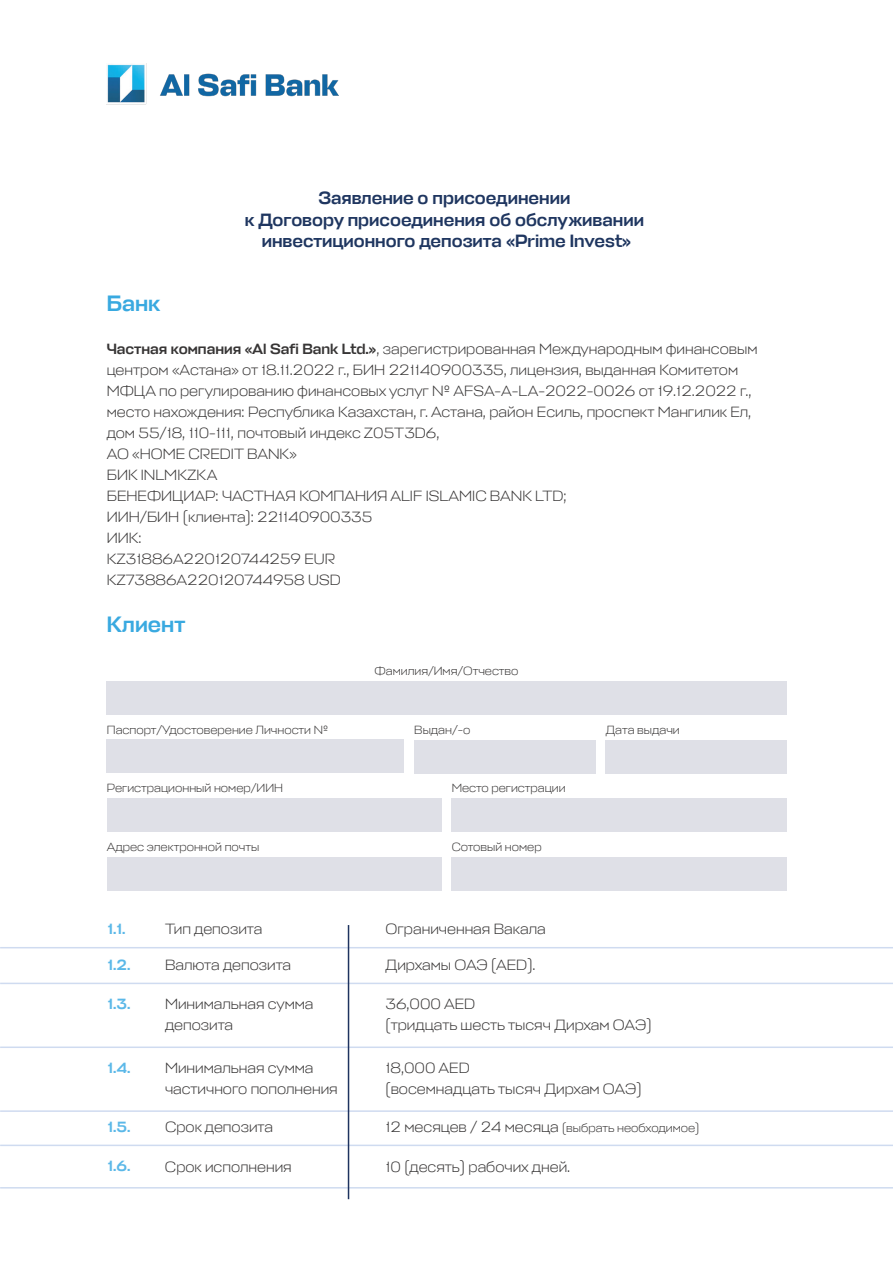
<style>
.page{position:relative;width:893px;height:1263px;background:#fff}
.page>*{position:absolute;margin:0;border:0;box-sizing:border-box;transform-origin:0 0}
.t1{font:500 22.5px "Stapel";color:#39a9e0}
.t2{font:500 18px/21.6px "Stapel";color:#1f3660;text-align:center}
.t3{font:300 15px/21px "Stapel";color:#373535}
.t4{font:500 15px "Stapel";color:#5bb8e8}
.t5{font:300 12px "Stapel";color:#373535}
.s1{font-weight:500}
.s2{font-size:15px}
</style>
<div class="page">
<hr style="left:0;top:947px;width:893px;height:1px;background:#cfdbf0">
<hr style="left:0;top:983px;width:893px;height:1px;background:#cfdbf0">
<hr style="left:0;top:1046px;width:893px;height:2px;background:#cfdbf0">
<hr style="left:0;top:1110px;width:893px;height:2px;background:#cfdbf0">
<hr style="left:0;top:1144px;width:893px;height:2px;background:#cfdbf0">
<hr style="left:0;top:1187px;width:893px;height:1px;background:#cfdbf0">
<hr style="left:348px;top:925px;width:1px;height:274px;background:#1e335f">
<div style="left:107px;top:681px;width:680px;height:34px;background:#dfe0e7"></div>
<div style="left:107px;top:740px;width:297px;height:33px;background:#dfe0e7"></div>
<div style="left:414px;top:740px;width:181px;height:33px;background:#dfe0e7"></div>
<div style="left:606px;top:740px;width:181px;height:33px;background:#dfe0e7"></div>
<div style="left:107px;top:798px;width:334px;height:34px;background:#dfe0e7"></div>
<div style="left:452px;top:798px;width:335px;height:34px;background:#dfe0e7"></div>
<div style="left:107px;top:857px;width:334px;height:33px;background:#dfe0e7"></div>
<div style="left:452px;top:857px;width:335px;height:33px;background:#dfe0e7"></div>
<img style="left:106px;top:64px;width:232px;height:41px">
<h1 class="t1" style="left:107px;top:290px;width:55px">Банк</h1>
<p class="t2" style="left:245px;top:187px;width:401px">Заявление о присоединении<br>к Договору присоединения об обслуживании инвестиционного депозита «Prime Invest»</p>
<p class="t3" style="left:107px;top:338px;width:652px"><span class="s1">Частная компания «Al Safi Bank Ltd.»</span>, зарегистрированная Международным финансовым центром «Астана» от 18.11.2022 г., БИН 221140900335, лицензия, выданная Комитетом МФЦА по регулированию финансовых услуг № AFSA-A-LA-2022-0026 от 19.12.2022 г., место нахождения: Республика Казахстан, г. Астана, район Есиль, проспект Мангилик Ел, дом 55/18, 110-111, почтовый индекс Z05Т3D6,<br>АО «HOME CREDIT BANK»<br>БИК INLMKZKA<br>БЕНЕФИЦИАР: ЧАСТНАЯ КОМПАНИЯ ALIF ISLAMIC BANK LTD;<br>ИИН/БИН (клиента): 221140900335<br>ИИК:<br>KZ31886A220120744259 EUR<br>KZ73886A220120744958 USD</p>
<h1 class="t1" style="left:107px;top:611px;width:80px">Клиент</h1>
<p class="t5" style="left:375px;top:664px;width:145px">Фамилия/Имя/Отчество</p>
<p class="t5" style="left:107px;top:722px;width:223px">Паспорт/Удостоверение Личности №</p>
<p class="t5" style="left:414px;top:722px;width:58px">Выдан/-о</p>
<p class="t5" style="left:107px;top:781px;width:178px">Регистрационный номер/ИИН</p>
<p class="t5" style="left:107px;top:839px;width:154px">Адрес электронной почты</p>
<p class="t5" style="left:452px;top:781px;width:115px">Место регистрации</p>
<p class="t5" style="left:452px;top:839px;width:91px">Сотовый номер</p>
<p class="t5" style="left:606px;top:722px;width:75px">Дата выдачи</p>
<p class="t4" style="left:107px;top:920px;width:20px">1.1.</p>
<p class="t3" style="left:386px;top:919px;width:162px">Ограниченная Вакала</p>
<p class="t4" style="left:107px;top:955px;width:24px">1.2.</p>
<p class="t3" style="left:165px;top:954px;width:128px">Валюта депозита</p>
<p class="t3" style="left:386px;top:954px;width:151px">Дирхамы ОАЭ (AED).</p>
<p class="t3" style="left:165px;top:994px;width:150px">Минимальная сумма депозита</p>
<p class="t3" style="left:165px;top:919px;width:99px">Тип депозита</p>
<p class="t4" style="left:107px;top:995px;width:24px">1.3.</p>
<p class="t3" style="left:386px;top:994px;width:267px">36,000 AED<br>(тридцать шесть тысяч Дирхам ОАЭ)</p>
<p class="t3" style="left:165px;top:1057px;width:174px">Минимальная сумма частичного пополнения</p>
<p class="t4" style="left:107px;top:1059px;width:24px">1.4.</p>
<p class="t3" style="left:386px;top:1057px;width:257px">18,000 AED<br>(восемнадцать тысяч Дирхам ОАЭ)</p>
<p class="t4" style="left:107px;top:1117px;width:24px">1.5.</p>
<p class="t3" style="left:165px;top:1116px;width:110px">Срок депозита</p>
<p class="t5" style="left:386px;top:1120px;width:315px"><span class="s2">12 месяцев / 24 месяца</span> (выбрать необходимое)</p>
<p class="t4" style="left:107px;top:1157px;width:24px">1.6.</p>
<p class="t3" style="left:165px;top:1156px;width:128px">Срок исполнения</p>
<p class="t3" style="left:385px;top:1156px;width:186px">10 (десять) рабочих дней.</p>
</div>
